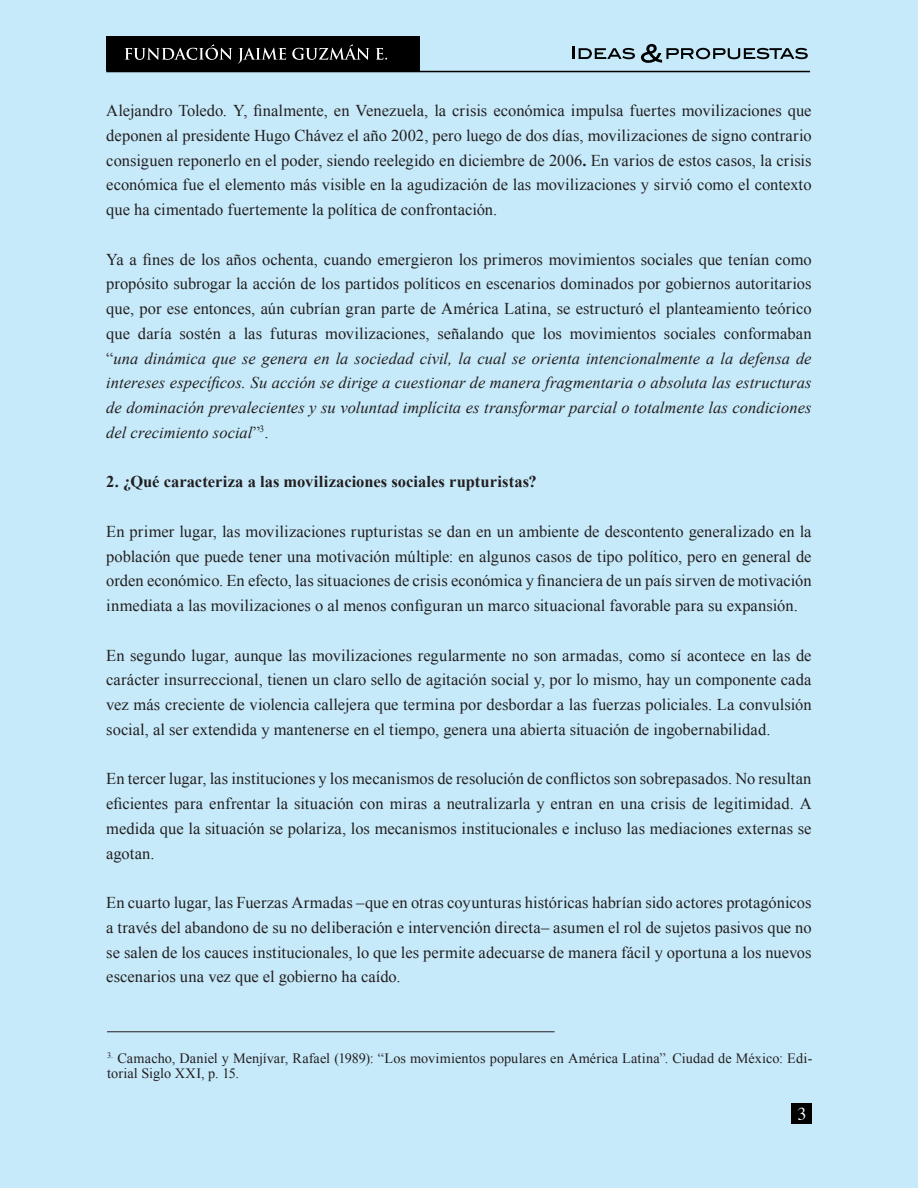
<style>
.page{position:relative;width:918px;height:1188px;background:#c6eafa}
.page>*{position:absolute;margin:0;border:0;box-sizing:border-box;transform-origin:0 0}
.t1{font:18px "Times";color:#fff}
.t2{font:16.5px/24.8px "Times New Roman";color:#231f20;text-align:justify}
.Preformatted{font:700 16.5px "Times New Roman";letter-spacing:.005em;color:#231f20}
.t3{font:14.25px/14.7px "Times New Roman";letter-spacing:.005em;color:#231f20}
.s1{font-weight:700}
.s2{font-style:italic}
</style>
<div class="page">
<svg style="left:573px;top:46px;width:62px;height:13px"></svg>
<svg style="left:641px;top:44px;width:167px;height:19px"></svg>
<div style="left:106px;top:36px;width:313px;height:35px;background:#000"></div>
<svg style="left:125px;top:44px;width:107px;height:16px"></svg>
<svg style="left:238px;top:48px;width:48px;height:16px"></svg>
<svg style="left:292px;top:44px;width:77px;height:16px"></svg>
<svg style="left:376px;top:48px;width:11px;height:12px"></svg>
<hr style="left:106px;top:71px;width:704px;height:1px;background:#000">
<div style="left:792px;top:1104px;width:20px;height:20px;background:#000"></div>
<hr style="left:107px;top:1031px;width:448px;height:1px;background:#231f20">
<p class="t2" style="left:106px;top:98px;width:707px">Alejandro Toledo. Y, finalmente, en Venezuela, la crisis económica impulsa fuertes movilizaciones que deponen al presidente Hugo Chávez el año 2002, pero luego de dos días, movilizaciones de signo contrario consiguen reponerlo en el poder, siendo reelegido en diciembre de 2006<span class="s1">.</span> En varios de estos casos, la crisis económica fue el elemento más visible en la agudización de las movilizaciones y sirvió como el contexto que ha cimentado fuertemente la política de confrontación.</p>
<p class="t2" style="left:106px;top:246px;width:707px">Ya a fines de los años ochenta, cuando emergieron los primeros movimientos sociales que tenían como propósito subrogar la acción de los partidos políticos en escenarios dominados por gobiernos autoritarios que, por ese entonces, aún cubrían gran parte de América Latina, se estructuró el planteamiento teórico que daría sostén a las futuras movilizaciones, señalando que los movimientos sociales conformaban “<span class="s2">una dinámica que se genera en la sociedad civil, la cual se orienta intencionalmente a la defensa de intereses específicos. Su acción se dirige a cuestionar de manera fragmentaria o absoluta las estructuras de dominación prevalecientes y su voluntad implícita es transformar parcial o totalmente las condiciones del crecimiento social</span>”<sup>3</sup>.</p>
<p class="Preformatted" style="left:106px;top:470px;width:432px">2. ¿Qué caracteriza a las movilizaciones sociales rupturistas?</p>
<p class="t2" style="left:106px;top:519px;width:707px">En primer lugar, las movilizaciones rupturistas se dan en un ambiente de descontento generalizado en la población que puede tener una motivación múltiple: en algunos casos de tipo político, pero en general de orden económico. En efecto, las situaciones de crisis económica y financiera de un país sirven de motivación inmediata a las movilizaciones o al menos configuran un marco situacional favorable para su expansión.</p>
<p class="t2" style="left:106px;top:642px;width:707px">En segundo lugar, aunque las movilizaciones regularmente no son armadas, como sí acontece en las de carácter insurreccional, tienen un claro sello de agitación social y, por lo mismo, hay un componente cada vez más creciente de violencia callejera que termina por desbordar a las fuerzas policiales. La convulsión social, al ser extendida y mantenerse en el tiempo, genera una abierta situación de ingobernabilidad.</p>
<p class="t2" style="left:106px;top:766px;width:707px">En tercer lugar, las instituciones y los mecanismos de resolución de conflictos son sobrepasados. No resultan eficientes para enfrentar la situación con miras a neutralizarla y entran en una crisis de legitimidad. A medida que la situación se polariza, los mecanismos institucionales e incluso las mediaciones externas se agotan.</p>
<p class="t2" style="left:106px;top:890px;width:707px">En cuarto lugar, las Fuerzas Armadas –que en otras coyunturas históricas habrían sido actores protagónicos a través del abandono de su no deliberación e intervención directa– asumen el rol de sujetos pasivos que no se salen de los cauces institucionales, lo que les permite adecuarse de manera fácil y oportuna a los nuevos escenarios una vez que el gobierno ha caído.</p>
<p class="t3" style="left:107px;top:1051px;width:707px"><sup>3.</sup> Camacho, Daniel y Menjívar, Rafael (1989): “Los movimientos populares en América Latina”. Ciudad de México: Edi&shy;torial Siglo XXI, p. 15.</p>
<p class="t1" style="left:797px;top:1097px;width:10px">3</p>
</div>
